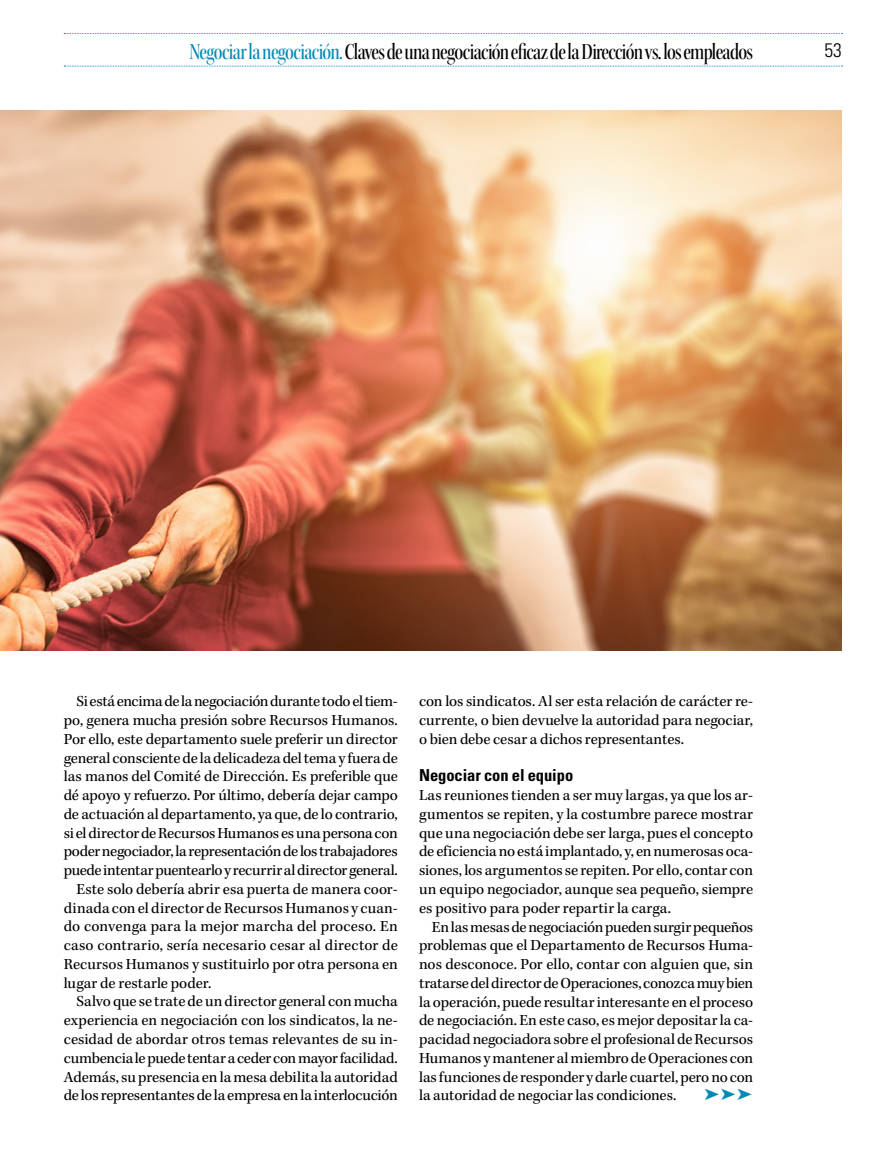
<style>
.page{position:relative;width:893px;height:1170px;background:#fff}
.page>*{position:absolute;margin:0;border:0;box-sizing:border-box;transform-origin:0 0}
.t1{font:24px "Kepler Std Medium Cn Disp";letter-spacing:-.025em;color:#000}
.t2{font:300 condensed 19.5px "Univers LT Std";color:#000}
.t3{font:700 condensed 16.5px "Univers LT Std";letter-spacing:-.005em;color:#000}
.t4{font:16.5px "Zapf Dingbats ITC";color:#008ab7}
.t5{font:15.75px/18.8px "Kepler Std";letter-spacing:-.005em;color:#000;text-align:justify}
.t6{font:15.75px "Kepler Std";letter-spacing:.015em;color:#000}
.s1{color:#008ab7}
</style>
<div class="page">
<svg style="left:64px;top:33px;width:779px;height:1px"></svg>
<svg style="left:64px;top:66px;width:779px;height:1px"></svg>
<img style="left:0;top:111px;width:842px;height:539px">
<h1 class="t1" style="left:190px;top:39px;width:565px"><span class="s1">Negociar la negociación.</span> Claves de una negociación eficaz de la Dirección vs. los empleados</h1>
<p class="t2" style="left:825px;top:38px;width:19px">53</p>
<p class="t5" style="left:77px;top:692px;width:323px">Si está encima de la negociación durante todo el tiem-</p>
<p class="t5" style="left:64px;top:711px;width:335px">po, genera mucha presión sobre Recursos Humanos.</p>
<p class="t5" style="left:64px;top:730px;width:336px">Por ello, este departamento suele preferir un director</p>
<p class="t5" style="left:64px;top:749px;width:336px">general consciente de la delicadeza del tema y fuera de</p>
<p class="t5" style="left:64px;top:767px;width:336px">las manos del Comité de Dirección. Es preferible que</p>
<p class="t5" style="left:64px;top:786px;width:335px">dé apoyo y refuerzo. Por último, debería dejar campo</p>
<p class="t5" style="left:64px;top:805px;width:336px">de actuación al departamento, ya que, de lo contrario,</p>
<p class="t5" style="left:64px;top:824px;width:336px">si el director de Recursos Humanos es una persona con</p>
<p class="t5" style="left:64px;top:842px;width:335px">poder negociador, la representación de los trabajadores</p>
<p class="t5" style="left:64px;top:861px;width:336px">puede intentar puentearlo y recurrir al director general.</p>
<p class="t5" style="left:77px;top:880px;width:323px">Este solo debería abrir esa puerta de manera coor-</p>
<p class="t5" style="left:64px;top:899px;width:336px">dinada con el director de Recursos Humanos y cuan-</p>
<p class="t5" style="left:64px;top:917px;width:336px">do convenga para la mejor marcha del proceso. En</p>
<p class="t6" style="left:64px;top:936px;width:335px">caso contrario, sería necesario cesar al director de</p>
<p class="t5" style="left:64px;top:955px;width:335px">Recursos Humanos y sustituirlo por otra persona en</p>
<p class="t5" style="left:64px;top:973px;width:149px">lugar de restarle poder.</p>
<p class="t5" style="left:77px;top:992px;width:323px">Salvo que se trate de un director general con mucha</p>
<p class="t5" style="left:64px;top:1011px;width:336px">experiencia en negociación con los sindicatos, la ne-</p>
<p class="t5" style="left:64px;top:1030px;width:336px">cesidad de abordar otros temas relevantes de su in-</p>
<p class="t5" style="left:64px;top:1048px;width:336px">cumbencia le puede tentar a ceder con mayor facilidad.</p>
<p class="t5" style="left:64px;top:1067px;width:336px">Además, su presencia en la mesa debilita la autoridad</p>
<p class="t5" style="left:64px;top:1086px;width:336px">de los representantes de la empresa en la interlocución</p>
<p class="t5" style="left:419px;top:692px;width:336px">con los sindicatos. Al ser esta relación de carácter re&shy;currente, o bien devuelve la autoridad para negociar, o bien debe cesar a dichos representantes.</p>
<p class="t3" style="left:419px;top:765px;width:156px">Negociar con el equipo</p>
<p class="t5" style="left:419px;top:786px;width:336px">Las reuniones tienden a ser muy largas, ya que los ar&shy;gumentos se repiten, y la costumbre parece mostrar que una negociación debe ser larga, pues el concepto de eficiencia no está implantado, y, en numerosas oca&shy;siones, los argumentos se repiten. Por ello, contar con un equipo negociador, aunque sea pequeño, siempre es positivo para poder repartir la carga.</p>
<p class="t5" style="left:419px;top:917px;width:336px;text-indent:13px">En las mesas de negociación pueden surgir pequeños problemas que el Departamento de Recursos Huma&shy;nos desconoce. Por ello, contar con alguien que, sin tratarse del director de Operaciones, conozca muy bien la operación, puede resultar interesante en el proceso de negociación. En este caso, es mejor depositar la ca&shy;pacidad negociadora sobre el profesional de Recursos Humanos y mantener al miembro de Operaciones con las funciones de responder y darle cuartel, pero no con la autoridad de negociar las condiciones.</p>
<p class="t4" style="left:704px;top:1086px;width:49px">➤ ➤ ➤</p>
</div>
